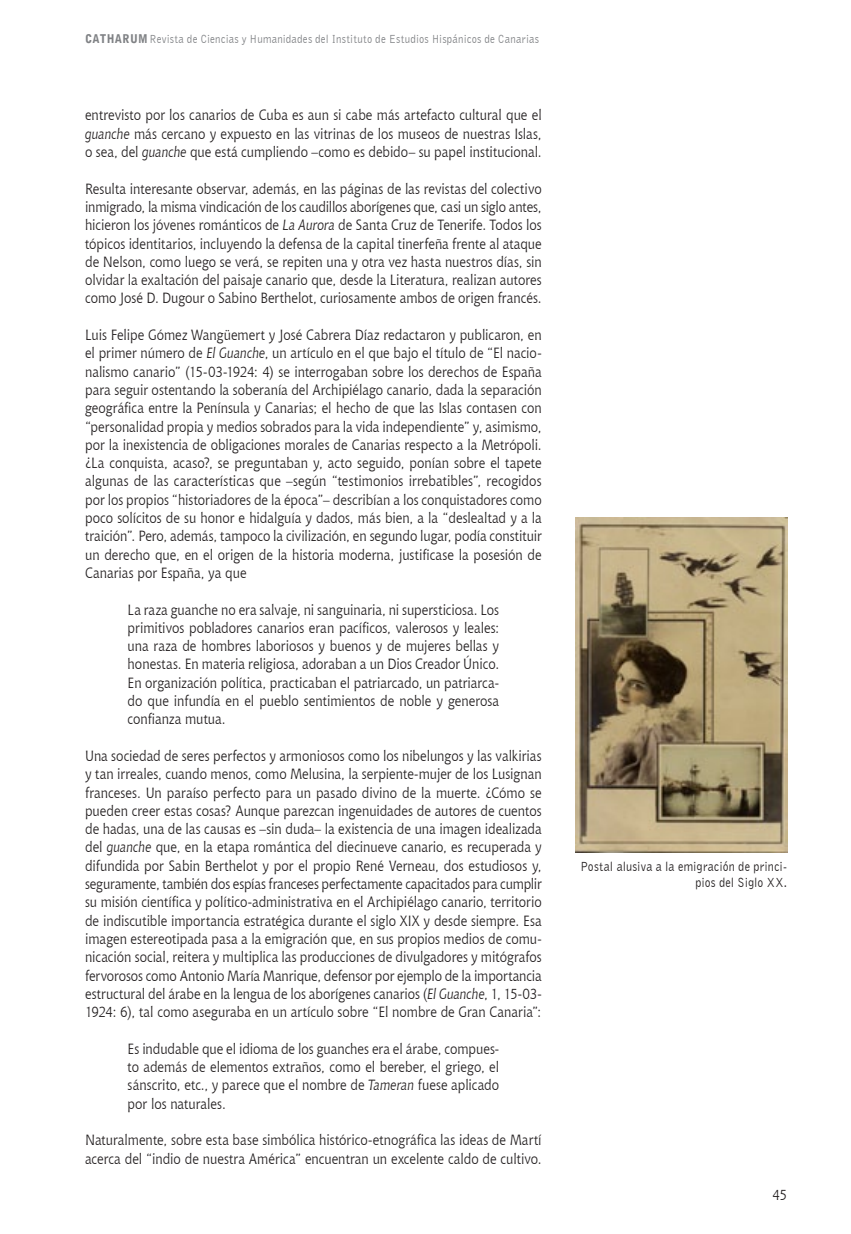
<style>
.page{position:relative;width:851px;height:1234px;background:#fff}
.page>*{position:absolute;margin:0;border:0;box-sizing:border-box;transform-origin:0 0}
.t1{font:14.7px/18.3px "Chianti BT";color:#231f20;text-align:justify;scale:.9 1}
.t2{font:13.5px/16.2px "Bell Gothic BT";letter-spacing:.005em;color:#231f20;text-align:right;scale:.9 1}
.t3{font:12px "Bell Gothic BT";letter-spacing:.02em;color:#808285;scale:.9 1}
.s1{font-family:"Bell Gothic Std";font-weight:900}
.s2{font-style:italic}
</style>
<div class="page">
<img style="left:575px;top:517px;width:212px;height:335px">
<p class="t3" style="left:85px;top:32px;width:506px"><span class="s1">CATHARUM</span> Revista de Ciencias y Humanidades del Instituto de Estudios Hispánicos de Canarias</p>
<p class="t1" style="left:85px;top:105px;width:509px">entrevisto por los canarios de Cuba es aun si cabe más artefacto cultural que el <span class="s2">guanche</span> más cercano y expuesto en las vitrinas de los museos de nuestras Islas, o sea, del <span class="s2">guanche</span> que está cumpliendo –como es debido– su papel institucional.</p>
<p class="t1" style="left:85px;top:179px;width:509px">Resulta interesante observar, además, en las páginas de las revistas del colectivo inmigrado, la misma vindicación de los caudillos aborígenes que, casi un siglo antes, hicieron los jóvenes románticos de <span class="s2">La Aurora</span> de Santa Cruz de Tenerife. Todos los tópicos identitarios, incluyendo la defensa de la capital tinerfeña frente al ataque de Nelson, como luego se verá, se repiten una y otra vez hasta nuestros días, sin olvidar la exaltación del paisaje canario que, desde la Literatura, realizan autores como José D. Dugour o Sabino Berthelot, curiosamente ambos de origen francés.</p>
<p class="t1" style="left:85px;top:325px;width:509px">Luis Felipe Gómez Wangüemert y José Cabrera Díaz redactaron y publicaron, en el primer número de <span class="s2">El Guanche</span>, un artículo en el que bajo el título de “El nacio&shy;nalismo canario” (15-03-1924: 4) se interrogaban sobre los derechos de España para seguir ostentando la soberanía del Archipiélago canario, dada la separación geográfica entre la Península y Canarias; el hecho de que las Islas contasen con “personalidad propia y medios sobrados para la vida independiente” y, asimismo, por la inexistencia de obligaciones morales de Canarias respecto a la Metrópoli. ¿La conquista, acaso?, se preguntaban y, acto seguido, ponían sobre el tapete algunas de las características que –según “testimonios irrebatibles”, recogidos por los propios “historiadores de la época”– describían a los conquistadores como poco solícitos de su honor e hidalguía y dados, más bien, a la “deslealtad y a la traición”. Pero, además, tampoco la civilización, en segundo lugar, podía constituir un derecho que, en el origen de la historia moderna, justificase la posesión de Canarias por España, ya que</p>
<p class="t1" style="left:128px;top:599px;width:414px">La raza guanche no era salvaje, ni sanguinaria, ni supersticiosa. Los primitivos pobladores canarios eran pacíficos, valerosos y leales: una raza de hombres laboriosos y buenos y de mujeres bellas y honestas. En materia religiosa, adoraban a un Dios Creador Único.<br>En organización política, practicaban el patriarcado, un patriarca&shy;do que infundía en el pueblo sentimientos de noble y generosa confianza mutua.</p>
<p class="t1" style="left:85px;top:746px;width:509px">Una sociedad de seres perfectos y armoniosos como los nibelungos y las valkirias y tan irreales, cuando menos, como Melusina, la serpiente-mujer de los Lusignan franceses. Un paraíso perfecto para un pasado divino de la muerte. ¿Cómo se pueden creer estas cosas? Aunque parezcan ingenuidades de autores de cuentos de hadas, una de las causas es –sin duda– la existencia de una imagen idealizada del <span class="s2">guanche</span> que, en la etapa romántica del diecinueve canario, es recuperada y difundida por Sabin Berthelot y por el propio René Verneau, dos estudiosos y, seguramente, también dos espías franceses perfectamente capacitados para cumplir su misión científica y político-administrativa en el Archipiélago canario, territorio de indiscutible importancia estratégica durante el siglo XIX y desde siempre. Esa imagen estereotipada pasa a la emigración que, en sus propios medios de comu&shy;nicación social, reitera y multiplica las producciones de divulgadores y mitógrafos fervorosos como Antonio María Manrique, defensor por ejemplo de la importancia estructural del árabe en la lengua de los aborígenes canarios (<span class="s2">El Guanche</span>, 1, 15-03- 1924: 6), tal como aseguraba en un artículo sobre “El nombre de Gran Canaria”:</p>
<p class="t1" style="left:128px;top:1038px;width:414px">Es indudable que el idioma de los guanches era el árabe, compues&shy;to además de elementos extraños, como el bereber, el griego, el sánscrito, etc., y parece que el nombre de <span class="s2">Tameran</span> fuese aplicado por los naturales.</p>
<p class="t1" style="left:85px;top:1130px;width:509px">Naturalmente, sobre esta base simbólica histórico-etnográfica las ideas de Martí acerca del “indio de nuestra América” encuentran un excelente caldo de cultivo.</p>
<p class="t2" style="left:580px;top:857px;width:231px">Postal alusiva a la emigración de princi&shy;pios del Siglo XX.</p>
<p class="t1" style="left:772px;top:1184px;width:18px">45</p>
</div>
